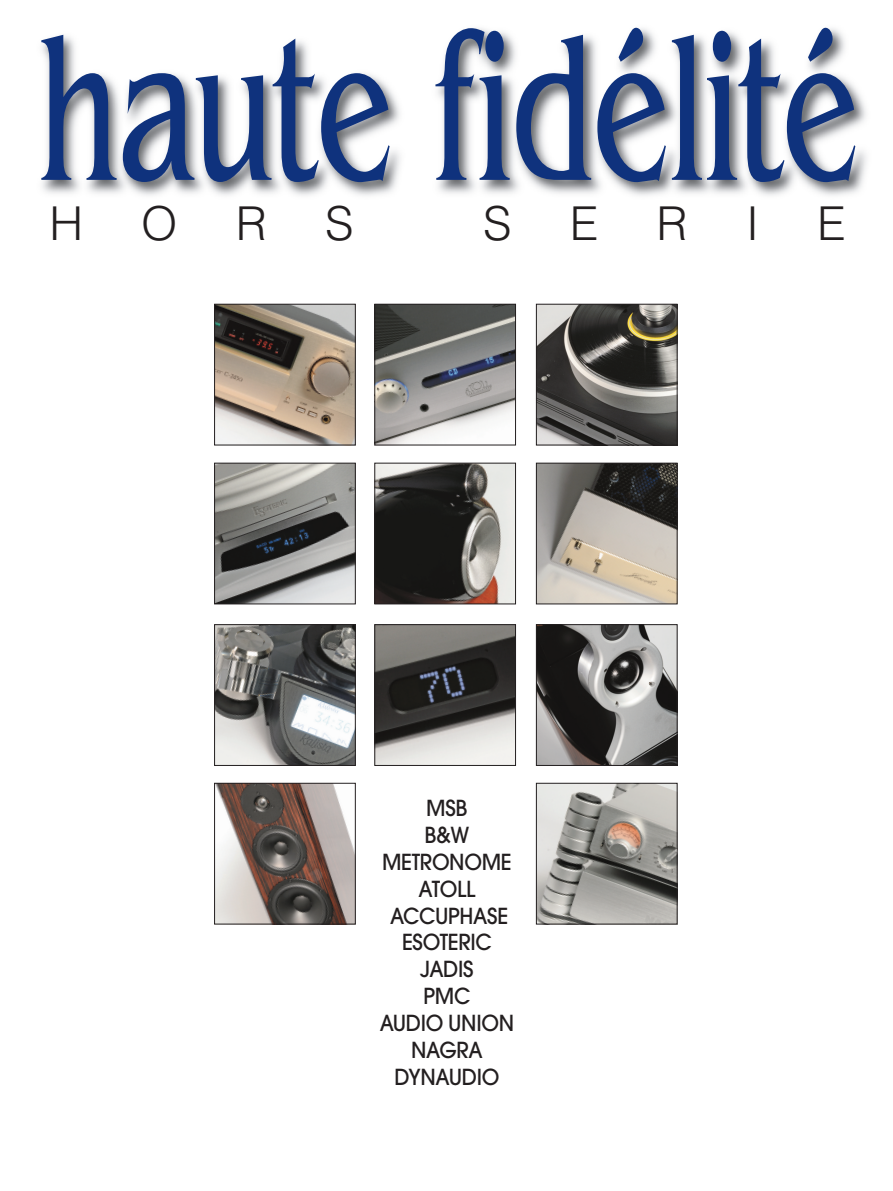
<style>
.page{position:relative;width:893px;height:1191px;background:#fff}
.page>*{position:absolute;margin:0;border:0;box-sizing:border-box;transform-origin:0 0}
.t1{font:212.1px "Benguiat";letter-spacing:-.02em;color:#0f327d;scale:.64 1}
.t2{font:300 46.65px "Helvetica";letter-spacing:1.25em;color:#231f20}
.t3{font:500 21.9px/26.8px "Avant Garde";letter-spacing:-.015em;color:#231f20;text-align:center;scale:.95 1}
</style>
<div class="page">
<img style="left:42px;top:28px;width:825px;height:285px">
<img style="left:216px;top:306px;width:138px;height:137px">
<div style="left:214px;top:304px;width:142px;height:141px;border:1px solid #231f20"></div>
<img style="left:376px;top:306px;width:138px;height:137px">
<div style="left:374px;top:304px;width:142px;height:141px;border:1px solid #231f20"></div>
<img style="left:538px;top:306px;width:138px;height:137px">
<div style="left:536px;top:304px;width:142px;height:141px;border:1px solid #231f20"></div>
<img style="left:216px;top:465px;width:138px;height:137px">
<div style="left:214px;top:463px;width:142px;height:141px;border:1px solid #231f20"></div>
<img style="left:376px;top:465px;width:138px;height:137px">
<div style="left:374px;top:463px;width:142px;height:141px;border:1px solid #231f20"></div>
<img style="left:538px;top:465px;width:138px;height:137px">
<div style="left:536px;top:463px;width:142px;height:141px;border:1px solid #231f20"></div>
<img style="left:216px;top:626px;width:138px;height:138px">
<div style="left:214px;top:624px;width:142px;height:142px;border:1px solid #231f20"></div>
<img style="left:376px;top:626px;width:138px;height:138px">
<div style="left:374px;top:624px;width:142px;height:142px;border:1px solid #231f20"></div>
<img style="left:538px;top:626px;width:138px;height:138px">
<div style="left:536px;top:624px;width:142px;height:142px;border:1px solid #231f20"></div>
<img style="left:216px;top:785px;width:138px;height:137px">
<div style="left:214px;top:783px;width:142px;height:141px;border:1px solid #231f20"></div>
<img style="left:538px;top:785px;width:138px;height:137px">
<div style="left:536px;top:783px;width:142px;height:141px;border:1px solid #231f20"></div>
<h1 class="t1" style="left:37px;top:-17px;width:1288px">haute fidélité</h1>
<h2 class="t2" style="left:49px;top:197px;width:306px">HORS</h2>
<h2 class="t2" style="left:483px;top:197px;width:364px">SERIE</h2>
<p class="t3" style="left:380px;top:796px;width:143px">MSB<br>B&amp;W<br>METRONOME<br>ATOLL<br>ACCUPHASE<br>ESOTERIC<br>JADIS<br>PMC<br>AUDIO UNION<br>NAGRA<br>DYNAUDIO</p>
</div>
